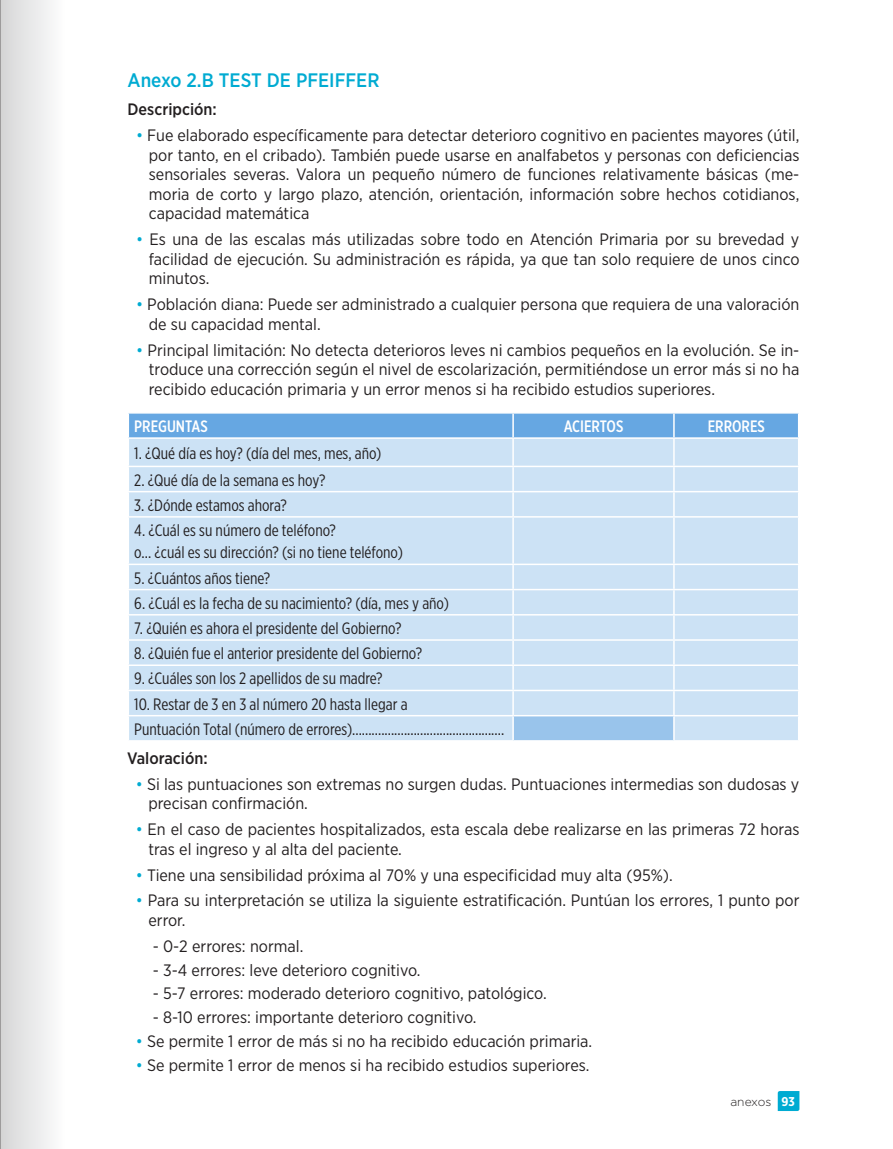
<style>
.page{position:relative;width:893px;height:1149px;background:#fff}
.page>*{position:absolute;margin:0;border:0;box-sizing:border-box;transform-origin:0 0}
.Heading_ANEXO2B{font:500 19.5px "Gotham Narrow";color:#00abd2}
.t1{font:16.5px/19.5px "Gotham Narrow";color:#231f20}
.t2{font:16.5px "Gotham X Narrow";color:#231f20}
.t3{font:500 16.5px "Gotham X Narrow";color:#fff}
.t4{font:500 16.5px "Gotham Narrow";color:#231f20}
.t5{font:300 12px "Gotham";color:#231f20}
.s1{color:#00abd2}
.s2{font-family:"Gotham X Narrow";font-weight:700;font-size:12.75px;color:#fff}
</style>
<div class="page">
<svg style="left:778px;top:1091px;width:21px;height:19px"></svg>
<div style="left:129px;top:517px;width:669px;height:223px;background:#cce2f5"></div>
<div style="left:513px;top:715px;width:161px;height:25px;background:#99c4eb"></div>
<svg style="left:128px;top:413px;width:671px;height:103px;background:#b7d6f1"></svg>
<hr style="left:512px;top:517px;width:2px;height:46px;background:#fff">
<hr style="left:673px;top:517px;width:2px;height:46px;background:#fff">
<hr style="left:128px;top:563px;width:385px;height:2px;background:#fff">
<hr style="left:513px;top:563px;width:161px;height:2px;background:#fff">
<hr style="left:512px;top:565px;width:2px;height:23px;background:#fff">
<hr style="left:674px;top:563px;width:125px;height:2px;background:#fff">
<hr style="left:673px;top:565px;width:2px;height:23px;background:#fff">
<hr style="left:128px;top:588px;width:385px;height:2px;background:#fff">
<hr style="left:513px;top:588px;width:161px;height:2px;background:#fff">
<hr style="left:512px;top:590px;width:2px;height:24px;background:#fff">
<hr style="left:674px;top:588px;width:125px;height:2px;background:#fff">
<hr style="left:673px;top:590px;width:2px;height:24px;background:#fff">
<hr style="left:128px;top:614px;width:385px;height:1px;background:#fff">
<hr style="left:513px;top:614px;width:161px;height:1px;background:#fff">
<hr style="left:512px;top:615px;width:2px;height:24px;background:#fff">
<hr style="left:674px;top:614px;width:125px;height:1px;background:#fff">
<hr style="left:673px;top:615px;width:2px;height:24px;background:#fff">
<hr style="left:128px;top:639px;width:385px;height:1px;background:#fff">
<hr style="left:513px;top:639px;width:161px;height:1px;background:#fff">
<hr style="left:512px;top:640px;width:2px;height:24px;background:#fff">
<hr style="left:674px;top:639px;width:125px;height:1px;background:#fff">
<hr style="left:673px;top:640px;width:2px;height:24px;background:#fff">
<hr style="left:128px;top:664px;width:385px;height:1px;background:#fff">
<hr style="left:513px;top:664px;width:161px;height:1px;background:#fff">
<hr style="left:512px;top:665px;width:2px;height:24px;background:#fff">
<hr style="left:674px;top:664px;width:125px;height:1px;background:#fff">
<hr style="left:673px;top:665px;width:2px;height:24px;background:#fff">
<hr style="left:128px;top:689px;width:385px;height:2px;background:#fff">
<hr style="left:513px;top:689px;width:161px;height:2px;background:#fff">
<hr style="left:512px;top:691px;width:2px;height:23px;background:#fff">
<hr style="left:674px;top:689px;width:125px;height:2px;background:#fff">
<hr style="left:673px;top:691px;width:2px;height:23px;background:#fff">
<hr style="left:128px;top:714px;width:385px;height:2px;background:#fff">
<hr style="left:513px;top:714px;width:161px;height:2px;background:#fff">
<hr style="left:512px;top:716px;width:2px;height:24px;background:#fff">
<hr style="left:674px;top:714px;width:125px;height:2px;background:#fff">
<hr style="left:673px;top:716px;width:2px;height:24px;background:#fff">
<div style="left:0;top:0;width:72px;height:1148px;background:linear-gradient(to right,#d5d5d6,#fff)"></div>
<p class="Heading_ANEXO2B" style="left:128px;top:68px;width:253px">Anexo 2.B TEST DE PFEIFFER</p>
<p class="t4" style="left:128px;top:99px;width:91px">Descripción:</p>
<p class="t1" style="left:149px;top:125px;width:652px;text-align:justify;text-indent:-13px"><span class="s1">•</span> Fue elaborado específicamente para detectar deterioro cognitivo en pacientes mayores (útil, por tanto, en el cribado). También puede usarse en analfabetos y personas con deficiencias sensoriales severas. Valora un pequeño número de funciones relativamente básicas (me&shy;moria de corto y largo plazo, atención, orientación, información sobre hechos cotidianos, capacidad matemática</p>
<p class="t1" style="left:149px;top:229px;width:652px;text-align:justify;text-indent:-13px"><span class="s1">•</span> Es una de las escalas más utilizadas sobre todo en Atención Primaria por su brevedad y facilidad de ejecución. Su administración es rápida, ya que tan solo requiere de unos cinco minutos.</p>
<p class="t1" style="left:149px;top:294px;width:652px;text-indent:-13px"><span class="s1">•</span> Población diana: Puede ser administrado a cualquier persona que requiera de una valoración de su capacidad mental.</p>
<p class="t1" style="left:149px;top:339px;width:652px;text-align:justify;text-indent:-13px"><span class="s1">•</span> Principal limitación: No detecta deterioros leves ni cambios pequeños en la evolución. Se in&shy;troduce una corrección según el nivel de escolarización, permitiéndose un error más si no ha recibido educación primaria y un error menos si ha recibido estudios superiores.</p>
<p class="t3" style="left:134px;top:416px;width:75px">PREGUNTAS</p>
<p class="t3" style="left:564px;top:416px;width:61px">ACIERTOS</p>
<p class="t3" style="left:708px;top:416px;width:59px">ERRORES</p>
<p class="t2" style="left:134px;top:443px;width:249px">1. ¿Qué día es hoy? (día del mes, mes, año)</p>
<p class="t2" style="left:134px;top:470px;width:193px">2. ¿Qué día de la semana es hoy?</p>
<p class="t2" style="left:134px;top:495px;width:154px">3. ¿Dónde estamos ahora?</p>
<p class="t2" style="left:134px;top:520px;width:203px">4. ¿Cuál es su número de teléfono?</p>
<p class="t2" style="left:134px;top:542px;width:270px">o... ¿cuál es su dirección? (si no tiene teléfono)</p>
<p class="t2" style="left:134px;top:567px;width:138px">5. ¿Cuántos años tiene?</p>
<p class="t2" style="left:134px;top:593px;width:316px">6. ¿Cuál es la fecha de su nacimiento? (día, mes y año)</p>
<p class="t2" style="left:134px;top:618px;width:269px">7. ¿Quién es ahora el presidente del Gobierno?</p>
<p class="t2" style="left:134px;top:643px;width:289px">8. ¿Quién fue el anterior presidente del Gobierno?</p>
<p class="t2" style="left:134px;top:668px;width:250px">9. ¿Cuáles son los 2 apellidos de su madre?</p>
<p class="t2" style="left:134px;top:693px;width:275px">10. Restar de 3 en 3 al número 20 hasta llegar a</p>
<p class="t2" style="left:134px;top:719px;width:371px">Puntuación Total (número de errores)...............................................</p>
<p class="t4" style="left:127px;top:747px;width:82px">Valoración:</p>
<p class="t1" style="left:148px;top:773px;width:652px;text-indent:-13px"><span class="s1">•</span> Si las puntuaciones son extremas no surgen dudas. Puntuaciones intermedias son dudosas y precisan confirmación.</p>
<p class="t1" style="left:148px;top:819px;width:652px;text-indent:-13px"><span class="s1">•</span> En el caso de pacientes hospitalizados, esta escala debe realizarse en las primeras 72 horas tras el ingreso y al alta del paciente.</p>
<p class="t1" style="left:136px;top:864px;width:539px"><span class="s1">•</span> Tiene una sensibilidad próxima al 70% y una especificidad muy alta (95%).</p>
<p class="t1" style="left:148px;top:890px;width:652px;text-indent:-13px"><span class="s1">•</span> Para su interpretación se utiliza la siguiente estratificación. Puntúan los errores, 1 punto por error.</p>
<p class="t1" style="left:153px;top:935px;width:152px">- 0-2 errores: normal.</p>
<p class="t1" style="left:153px;top:959px;width:269px">- 3-4 errores: leve deterioro cognitivo.</p>
<p class="t1" style="left:153px;top:983px;width:396px">- 5-7 errores: moderado deterioro cognitivo, patológico.</p>
<p class="t1" style="left:153px;top:1006px;width:325px">- 8-10 errores: importante deterioro cognitivo.</p>
<p class="t1" style="left:136px;top:1030px;width:458px"><span class="s1">•</span> Se permite 1 error de más si no ha recibido educación primaria.</p>
<p class="t1" style="left:136px;top:1054px;width:455px"><span class="s1">•</span> Se permite 1 error de menos si ha recibido estudios superiores.</p>
<p class="t5" style="left:730px;top:1093px;width:66px">anexos <span class="s2">93</span></p>
</div>
